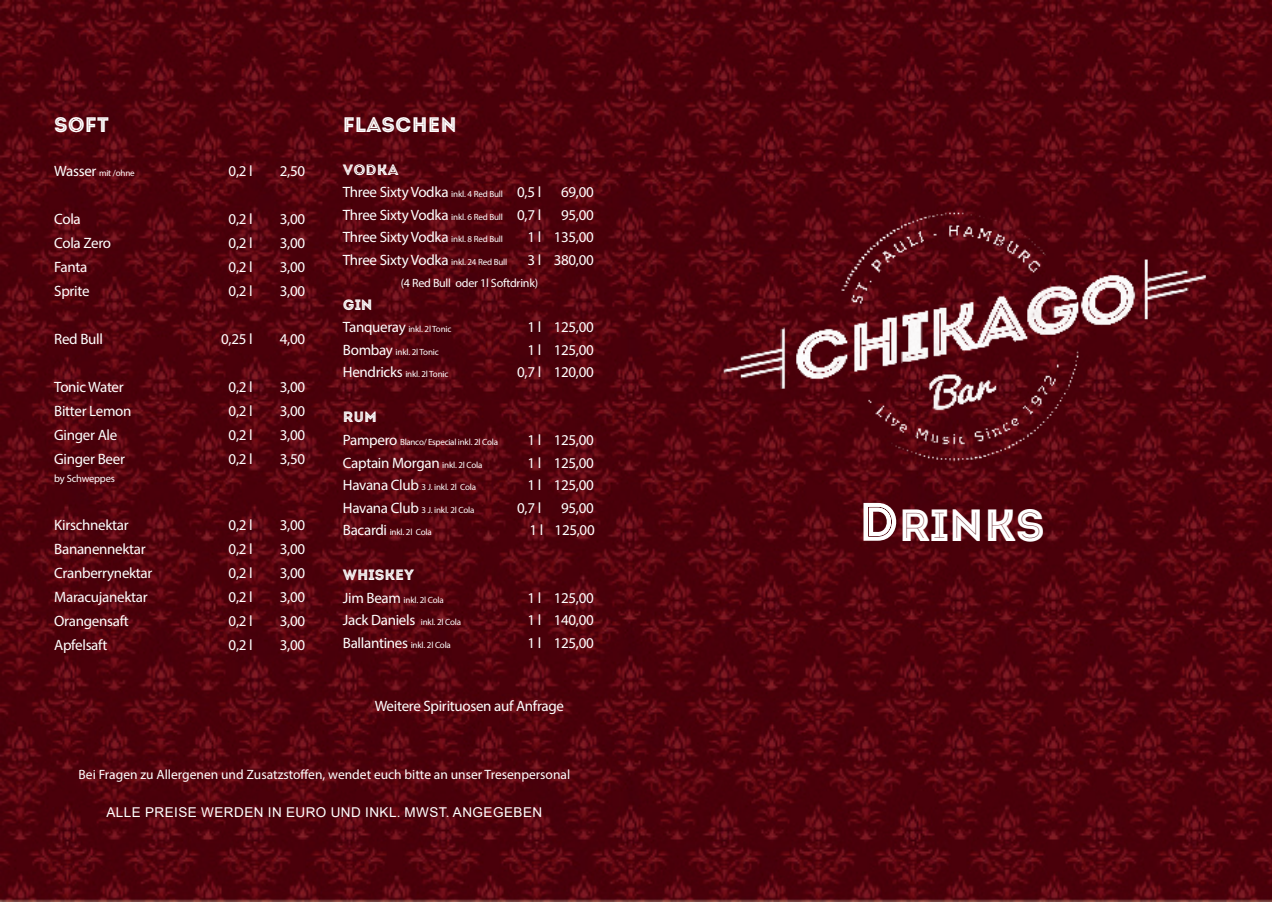
<style>
.page{position:relative;width:1272px;height:902px;background:#fff}
.page>*{position:absolute;margin:0;border:0;box-sizing:border-box;transform-origin:0 0}
.t1{font:45px "Intro Inline";color:#fff}
.t2{font:21px "Intro Inline";color:#fff}
.t3{font:15px "Myriad Pro";letter-spacing:-.02em;color:#fff}
.t4{font:15px "Intro Inline";color:#fff}
.t5{font:13.5px "Myriad Pro";color:#fff}
.t6{font:13.5px "Arial";letter-spacing:.035em;color:#fff}
.t7{font:12px "Myriad Pro";letter-spacing:-.02em;color:#fff}
.t8{font:10.5px "Myriad Pro";letter-spacing:-.02em;color:#fff}
.t9{font:9px "Myriad Pro";letter-spacing:-.02em;color:#fff}
.s1{font-size:15px}
.s2{font-size:9px}
.s3{font-size:54px}
</style>
<div class="page">
<img style="left:0;top:1px;width:1271px;height:900px">
<img style="left:697px;top:68px;width:522px;height:400px">
<h2 class="t2" style="left:54px;top:112px;width:56px">Soft</h2>
<p class="t9" style="left:54px;top:167px;width:82px"><span class="s1">Wasser</span> mit /ohne</p>
<p class="t3" style="left:229px;top:162px;width:26px">0,2 l</p>
<p class="t3" style="left:280px;top:162px;width:27px">2,50</p>
<p class="t3" style="left:54px;top:210px;width:28px">Cola</p>
<p class="t3" style="left:229px;top:210px;width:26px">0,2 l</p>
<p class="t3" style="left:280px;top:210px;width:27px">3,00</p>
<p class="t3" style="left:54px;top:234px;width:58px">Cola Zero</p>
<p class="t3" style="left:229px;top:234px;width:26px">0,2 l</p>
<p class="t3" style="left:280px;top:234px;width:27px">3,00</p>
<p class="t3" style="left:54px;top:258px;width:35px">Fanta</p>
<p class="t3" style="left:229px;top:258px;width:26px">0,2 l</p>
<p class="t3" style="left:280px;top:258px;width:27px">3,00</p>
<p class="t3" style="left:54px;top:282px;width:37px">Sprite</p>
<p class="t3" style="left:229px;top:282px;width:26px">0,2 l</p>
<p class="t3" style="left:280px;top:282px;width:27px">3,00</p>
<p class="t3" style="left:54px;top:330px;width:50px">Red Bull</p>
<p class="t3" style="left:221px;top:330px;width:33px">0,25 l</p>
<p class="t3" style="left:280px;top:330px;width:27px">4,00</p>
<p class="t3" style="left:54px;top:378px;width:71px">Tonic Water</p>
<p class="t3" style="left:229px;top:378px;width:26px">0,2 l</p>
<p class="t3" style="left:280px;top:378px;width:27px">3,00</p>
<p class="t3" style="left:54px;top:402px;width:79px">Bitter Lemon</p>
<p class="t3" style="left:229px;top:402px;width:26px">0,2 l</p>
<p class="t3" style="left:280px;top:402px;width:27px">3,00</p>
<p class="t3" style="left:54px;top:426px;width:64px">Ginger Ale</p>
<p class="t3" style="left:229px;top:426px;width:26px">0,2 l</p>
<p class="t3" style="left:280px;top:426px;width:27px">3,00</p>
<p class="t3" style="left:54px;top:450px;width:72px">Ginger Beer</p>
<p class="t3" style="left:228px;top:450px;width:26px">0,2 l</p>
<p class="t3" style="left:280px;top:450px;width:27px">3,50</p>
<p class="t8" style="left:54px;top:472px;width:62px">by Schweppes</p>
<p class="t3" style="left:54px;top:516px;width:76px">Kirschnektar</p>
<p class="t3" style="left:228px;top:516px;width:26px">0,2 l</p>
<p class="t3" style="left:280px;top:516px;width:27px">3,00</p>
<p class="t3" style="left:54px;top:540px;width:93px">Bananennektar</p>
<p class="t3" style="left:228px;top:540px;width:26px">0,2 l</p>
<p class="t3" style="left:280px;top:540px;width:27px">3,00</p>
<p class="t3" style="left:54px;top:564px;width:100px">Cranberrynektar</p>
<p class="t3" style="left:228px;top:564px;width:26px">0,2 l</p>
<p class="t3" style="left:280px;top:564px;width:27px">3,00</p>
<p class="t3" style="left:54px;top:588px;width:95px">Maracujanektar</p>
<p class="t3" style="left:228px;top:588px;width:26px">0,2 l</p>
<p class="t3" style="left:280px;top:588px;width:27px">3,00</p>
<p class="t3" style="left:54px;top:612px;width:76px">Orangensaft</p>
<p class="t3" style="left:228px;top:612px;width:26px">0,2 l</p>
<p class="t3" style="left:280px;top:612px;width:27px">3,00</p>
<p class="t3" style="left:54px;top:636px;width:55px">Apfelsaft</p>
<p class="t3" style="left:228px;top:636px;width:26px">0,2 l</p>
<p class="t3" style="left:280px;top:636px;width:27px">3,00</p>
<h2 class="t2" style="left:343px;top:112px;width:115px">FLASCHEN</h2>
<p class="t4" style="left:343px;top:160px;width:57px">vODKA</p>
<p class="t3" style="left:343px;top:183px;width:200px">Three Sixty Vodka <span class="s2">inkl. 4 Red Bull</span> 0,5 l</p>
<p class="t3" style="left:561px;top:183px;width:34px">69,00</p>
<p class="t3" style="left:343px;top:205px;width:200px">Three Sixty Vodka <span class="s2">inkl. 6 Red Bull</span> 0,7 l</p>
<p class="t3" style="left:561px;top:205px;width:34px">95,00</p>
<p class="t3" style="left:343px;top:228px;width:161px">Three Sixty Vodka <span class="s2">inkl. 8 Red Bull</span></p>
<p class="t3" style="left:527px;top:228px;width:68px">1 l 135,00</p>
<p class="t3" style="left:343px;top:250px;width:166px">Three Sixty Vodka <span class="s2">inkl. 24 Red Bull</span></p>
<p class="t3" style="left:527px;top:250px;width:68px">3 l 380,00</p>
<p class="t7" style="left:401px;top:275px;width:139px">(4 Red Bull oder 1l Softdrink)</p>
<p class="t4" style="left:343px;top:295px;width:31px">GIN</p>
<p class="t9" style="left:343px;top:323px;width:110px"><span class="s1">Tanqueray</span> inkl. 2l Tonic</p>
<p class="t3" style="left:527px;top:318px;width:68px">1 l 125,00</p>
<p class="t9" style="left:343px;top:346px;width:97px"><span class="s1">Bombay</span> inkl. 2l Tonic</p>
<p class="t3" style="left:527px;top:340px;width:68px">1 l 125,00</p>
<p class="t9" style="left:343px;top:368px;width:107px"><span class="s1">Hendricks</span> inkl. 2l Tonic</p>
<p class="t3" style="left:517px;top:363px;width:78px">0,7 l 120,00</p>
<p class="t4" style="left:343px;top:408px;width:36px">RUM</p>
<p class="t9" style="left:343px;top:436px;width:157px"><span class="s1">Pampero</span> Blanco/ Especial inkl. 2l Cola</p>
<p class="t3" style="left:527px;top:431px;width:68px">1 l 125,00</p>
<p class="t3" style="left:343px;top:453px;width:141px">Captain Morgan <span class="s2">inkl. 2l Cola</span></p>
<p class="t3" style="left:527px;top:453px;width:68px">1 l 125,00</p>
<p class="t9" style="left:343px;top:481px;width:135px"><span class="s1">Havana Club</span> 3 J. inkl. 2l Cola</p>
<p class="t3" style="left:527px;top:476px;width:68px">1 l 125,00</p>
<p class="t9" style="left:343px;top:504px;width:133px"><span class="s1">Havana Club</span> 3 J. inkl. 2l Cola</p>
<p class="t3" style="left:517px;top:498px;width:26px">0,7 l</p>
<p class="t3" style="left:561px;top:498px;width:34px">95,00</p>
<p class="t9" style="left:343px;top:526px;width:90px"><span class="s1">Bacardi</span> inkl. 2l Cola</p>
<p class="t3" style="left:529px;top:521px;width:67px">1 l 125,00</p>
<p class="t4" style="left:343px;top:566px;width:73px">WHISKEY</p>
<p class="t9" style="left:343px;top:594px;width:102px"><span class="s1">Jim Beam</span> inkl. 2l Cola</p>
<p class="t3" style="left:527px;top:588px;width:68px">1 l 125,00</p>
<p class="t3" style="left:343px;top:611px;width:120px">Jack Daniels <span class="s2">inkl. 2l Cola</span></p>
<p class="t3" style="left:527px;top:611px;width:68px">1 l 140,00</p>
<p class="t3" style="left:343px;top:633px;width:110px">Ballantines <span class="s2">inkl. 2l Cola</span></p>
<p class="t3" style="left:527px;top:633px;width:68px">1 l 125,00</p>
<p class="t3" style="left:375px;top:696px;width:191px">Weitere Spirituosen auf Anfrage</p>
<p class="t5" style="left:78px;top:766px;width:493px">Bei Fragen zu Allergenen und Zusatzstoffen, wendet euch bitte an unser Tresenpersonal</p>
<p class="t6" style="left:106px;top:802px;width:437px">ALLE PREISE WERDEN IN EURO UND INKL. MWST. ANGEGEBEN</p>
<h1 class="t1" style="left:858px;top:498px;width:188px"><span class="s3">D</span>RINKS</h1>
</div>
